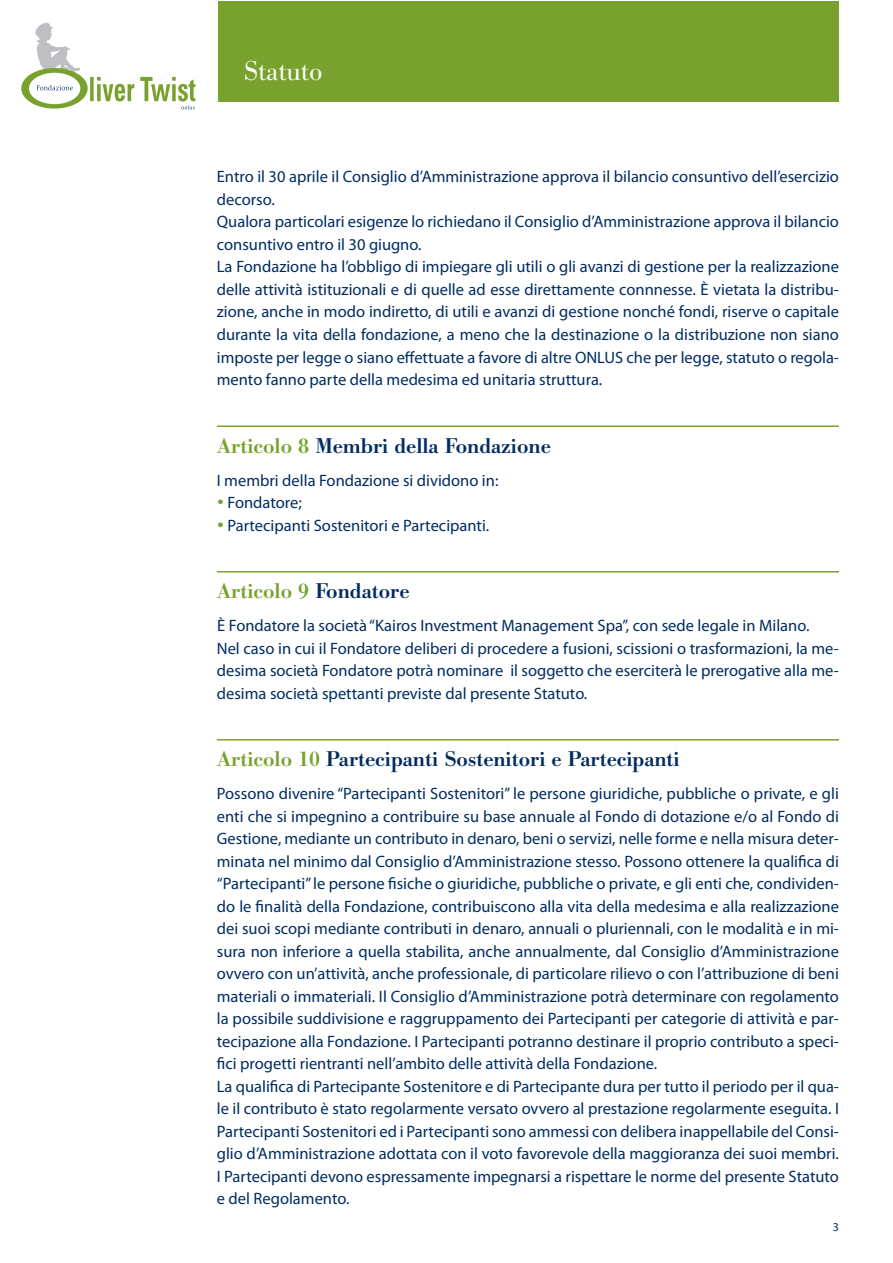
<style>
.page{position:relative;width:893px;height:1263px;background:#fff}
.page>*{position:absolute;margin:0;border:0;box-sizing:border-box;transform-origin:0 0}
.t1{font:300 27px "Bodoni BE";color:#fff}
.t2{font:500 21px "Bodoni BE";color:#002c62}
.t3{font:500 21px "Bodoni BE";color:#78a22d}
.t4{font:16.5px/22.5px "Myriad Pro";color:#002c62;text-align:justify}
.t5{font:12px "Myriad Pro";color:#002c62}
.s1{color:#78a22d}
.s2{color:#002c62}
</style>
<div class="page">
<hr style="left:217px;top:425px;width:622px;height:2px;background:#78a22d">
<hr style="left:217px;top:571px;width:622px;height:1px;background:#78a22d">
<hr style="left:217px;top:739px;width:622px;height:1px;background:#78a22d">
<div style="left:218px;top:1px;width:620px;height:100px;background:#78a22d"></div>
<svg style="left:21px;top:22px;width:174px;height:87px"></svg>
<p class="t1" style="left:244px;top:56px;width:80px">Statuto</p>
<p class="t4" style="left:217px;top:165px;width:624px">Entro il 30 aprile il Consiglio d’Amministrazione approva il bilancio consuntivo dell’esercizio decorso.</p>
<p class="t4" style="left:217px;top:210px;width:624px">Qualora particolari esigenze lo richiedano il Consiglio d’Amministrazione approva il bilancio consuntivo entro il 30 giugno.</p>
<p class="t4" style="left:217px;top:255px;width:624px">La Fondazione ha l’obbligo di impiegare gli utili o gli avanzi di gestione per la realizzazione delle attività istituzionali e di quelle ad esse direttamente connnesse. È vietata la distribu&shy;zione, anche in modo indiretto, di utili e avanzi di gestione nonché fondi, riserve o capitale durante la vita della fondazione, a meno che la destinazione o la distribuzione non siano imposte per legge o siano effettuate a favore di altre ONLUS che per legge, statuto o regola&shy;mento fanno parte della medesima ed unitaria struttura.</p>
<p class="t2" style="left:217px;top:433px;width:335px"><span class="s1">Articolo 8</span> Membri della Fondazione</p>
<p class="t4" style="left:217px;top:468px;width:283px">I membri della Fondazione si dividono in:</p>
<p class="t4" style="left:217px;top:491px;width:86px"><span class="s1">•</span> Fondatore;</p>
<p class="t4" style="left:217px;top:513px;width:274px"><span class="s1">•</span> Partecipanti Sostenitori e Partecipanti.</p>
<p class="t3" style="left:217px;top:579px;width:194px">Articolo 9 <span class="s2">Fondatore</span></p>
<p class="t4" style="left:217px;top:614px;width:594px">È Fondatore la società “Kairos Investment Management Spa”, con sede legale in Milano.</p>
<p class="t4" style="left:217px;top:636px;width:624px">Nel caso in cui il Fondatore deliberi di procedere a fusioni, scissioni o trasformazioni, la me&shy;desima società Fondatore potrà nominare il soggetto che eserciterà le prerogative alla me&shy;desima società spettanti previste dal presente Statuto.</p>
<p class="t2" style="left:217px;top:747px;width:464px"><span class="s1">Articolo 10</span> Partecipanti Sostenitori e Partecipanti</p>
<p class="t4" style="left:217px;top:782px;width:624px">Possono divenire “Partecipanti Sostenitori” le persone giuridiche, pubbliche o private, e gli enti che si impegnino a contribuire su base annuale al Fondo di dotazione e/o al Fondo di Gestione, mediante un contributo in denaro, beni o servizi, nelle forme e nella misura deter&shy;minata nel minimo dal Consiglio d’Amministrazione stesso. Possono ottenere la qualifica di “Partecipanti” le persone fisiche o giuridiche, pubbliche o private, e gli enti che, condividen&shy;do le finalità della Fondazione, contribuiscono alla vita della medesima e alla realizzazione dei suoi scopi mediante contributi in denaro, annuali o pluriennali, con le modalità e in mi&shy;sura non inferiore a quella stabilita, anche annualmente, dal Consiglio d’Amministrazione ovvero con un’attività, anche professionale, di particolare rilievo o con l’attribuzione di beni materiali o immateriali. Il Consiglio d’Amministrazione potrà determinare con regolamento la possibile suddivisione e raggruppamento dei Partecipanti per categorie di attività e par&shy;tecipazione alla Fondazione. I Partecipanti potranno destinare il proprio contributo a speci&shy;fici progetti rientranti nell’ambito delle attività della Fondazione.</p>
<p class="t4" style="left:217px;top:1074px;width:624px">La qualifica di Partecipante Sostenitore e di Partecipante dura per tutto il periodo per il qua&shy;le il contributo è stato regolarmente versato ovvero al prestazione regolarmente eseguita. I Partecipanti Sostenitori ed i Partecipanti sono ammessi con delibera inappellabile del Consi&shy;glio d’Amministrazione adottata con il voto favorevole della maggioranza dei suoi membri.<br>I Partecipanti devono espressamente impegnarsi a rispettare le norme del presente Statuto e del Regolamento.</p>
<p class="t5" style="left:833px;top:1219px;width:8px">3</p>
</div>
